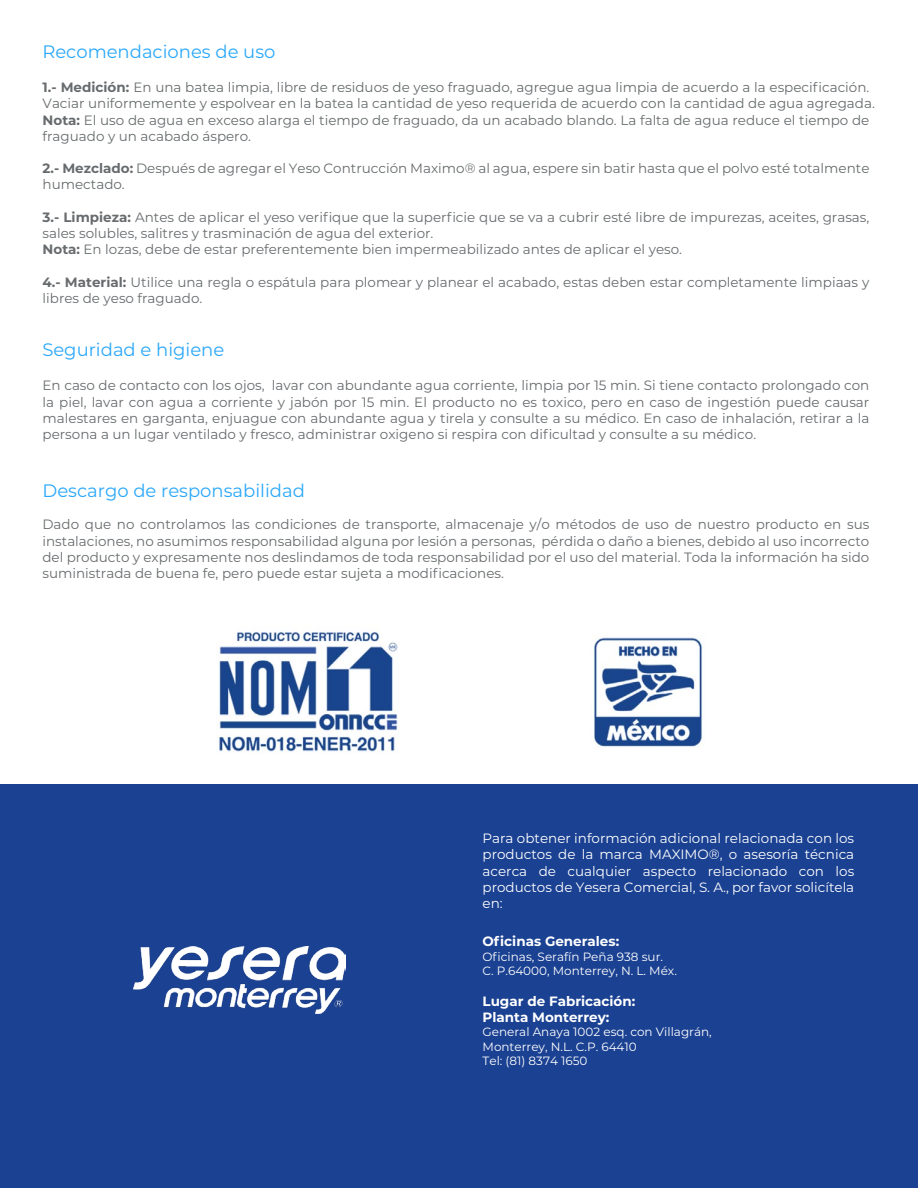
<style>
.page{position:relative;width:918px;height:1188px;background:#fff}
.page>*{position:absolute;margin:0;border:0;box-sizing:border-box;transform-origin:0 0}
.t1{font:18px "Montserrat";color:#2ba8fa}
.t2{font:13.5px/16.2px "Montserrat";color:#676b6d}
.t3{font:13.5px/16.2px "Montserrat";color:#fff;text-align:justify}
.t4{font:700 13.5px/16.2px "Montserrat";color:#fff}
.t5{font:12px/14.4px "Montserrat";color:#fff}
.s1{font-weight:700}
</style>
<div class="page">
<img style="left:219px;top:632px;width:484px;height:120px">
<div style="left:0;top:784px;width:918px;height:404px;background:#1b4192"></div>
<img style="left:134px;top:946px;width:212px;height:67px">
<div style="left:420px;top:620px;width:148px;height:146px;background:#fff"></div>
<h1 class="t1" style="left:42px;top:39px;width:235px">Recomendaciones de uso</h1>
<p class="t2" style="left:43px;top:79px;width:834px"><span class="s1">1.- Medición:</span> En una batea limpia, libre de residuos de yeso fraguado, agregue agua limpia de acuerdo a la especificación.<br>Vaciar uniformemente y espolvear en la batea la cantidad de yeso requerida de acuerdo con la cantidad de agua agregada.<br><span class="s1">Nota:</span> El uso de agua en exceso alarga el tiempo de fraguado, da un acabado blando. La falta de agua reduce el tiempo de fraguado y un acabado áspero.</p>
<p class="t2" style="left:43px;top:160px;width:828px"><span class="s1">2.- Mezclado:</span> Después de agregar el Yeso Contrucción Maximo® al agua, espere sin batir hasta que el polvo esté totalmente humectado.</p>
<p class="t2" style="left:43px;top:209px;width:828px"><span class="s1">3.- Limpieza:</span> Antes de aplicar el yeso verifique que la superficie que se va a cubrir esté libre de impurezas, aceites, grasas, sales solubles, salitres y trasminación de agua del exterior.<br><span class="s1">Nota:</span> En lozas, debe de estar preferentemente bien impermeabilizado antes de aplicar el yeso.</p>
<p class="t2" style="left:43px;top:273px;width:828px"><span class="s1">4.- Material:</span> Utilice una regla o espátula para plomear y planear el acabado, estas deben estar completamente limpiaas y libres de yeso fraguado.</p>
<h1 class="t1" style="left:42px;top:337px;width:183px">Seguridad e higiene</h1>
<p class="t2" style="left:43px;top:377px;width:828px;text-align:justify">En caso de contacto con los ojos, lavar con abundante agua corriente, limpia por 15 min. Si tiene contacto prolongado con la piel, lavar con agua a corriente y jabón por 15 min. El producto no es toxico, pero en caso de ingestión puede causar malestares en garganta, enjuague con abundante agua y tirela y consulte a su médico. En caso de inhalación, retirar a la persona a un lugar ventilado y fresco, administrar oxigeno si respira con dificultad y consulte a su médico.</p>
<h1 class="t1" style="left:43px;top:478px;width:264px">Descargo de responsabilidad</h1>
<p class="t2" style="left:43px;top:516px;width:828px;text-align:justify">Dado que no controlamos las condiciones de transporte, almacenaje y/o métodos de uso de nuestro producto en sus instalaciones, no asumimos responsabilidad alguna por lesión a personas, pérdida o daño a bienes, debido al uso incorrecto del producto y expresamente nos deslindamos de toda responsabilidad por el uso del material. Toda la información ha sido suministrada de buena fe, pero puede estar sujeta a modificaciones.</p>
<p class="t3" style="left:483px;top:830px;width:373px">Para obtener información adicional relacionada con los productos de la marca MAXIMO®, o asesoría técnica acerca de cualquier aspecto relacionado con los productos de Yesera Comercial, S. A., por favor solicítela en:</p>
<p class="t4" style="left:483px;top:933px;width:138px">Oficinas Generales:</p>
<p class="t5" style="left:483px;top:949px;width:196px">Oficinas, Serafín Peña 938 sur.<br>C. P.64000, Monterrey, N. L. Méx.</p>
<p class="t4" style="left:483px;top:992px;width:154px">Lugar de Fabricación:<br>Planta Monterrey:</p>
<p class="t5" style="left:483px;top:1024px;width:231px">General Anaya 1002 esq. con Villagrán,<br>Monterrey, N.L. C.P. 64410<br>Tel: (81) 8374 1650</p>
</div>
